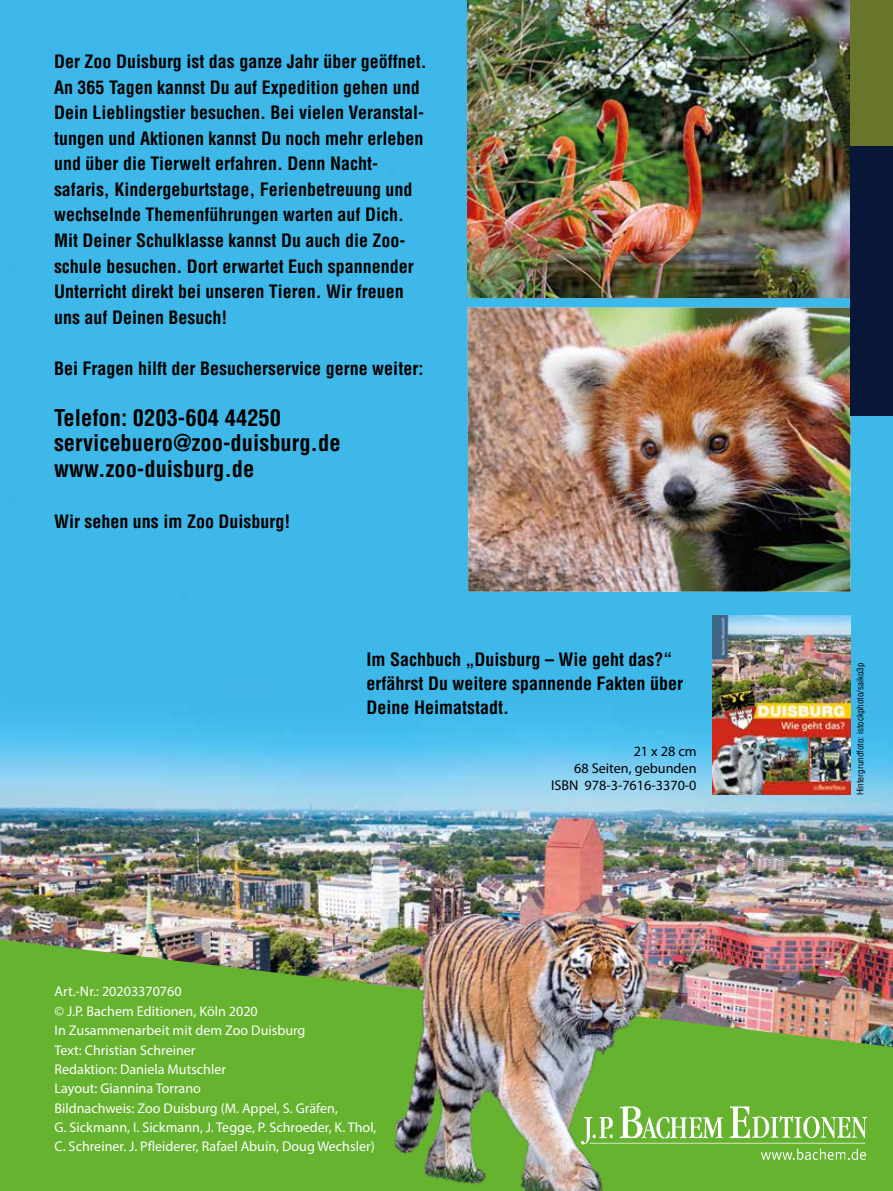
<style>
.page{position:relative;width:893px;height:1191px;background:#fff}
.page>*{position:absolute;margin:0;border:0;box-sizing:border-box;transform-origin:0 0}
.t1{font:700 condensed 22.5px/25.5px "Helvetica";color:#000}
.t2{font:700 condensed 18px/25.5px "Helvetica";color:#000}
.t3{font:14.25px/17.4px "Myriad Pro";color:#000;text-align:right}
.t4{font:14.1px/19.4px "Myriad Pro";color:#fff}
.t5{font:condensed 9px "Helvetica";color:#000}
</style>
<div class="page">
<div style="left:0;top:0;width:893px;height:1058px;background:#3db6e9"></div>
<img style="left:0;top:73px;width:893px;height:866px">
<img style="left:713px;top:615px;width:137px;height:179px">
<img style="left:0;top:939px;width:893px;height:252px">
<img style="left:468px;top:0;width:382px;height:298px">
<img style="left:468px;top:308px;width:382px;height:283px">
<img style="left:343px;top:834px;width:339px;height:357px">
<img style="left:581px;top:1097px;width:312px;height:94px">
<div style="left:850px;top:0;width:43px;height:415px;background:#081638"></div>
<div style="left:850px;top:0;width:43px;height:146px;background:#68762b"></div>
<p class="t2" style="left:54px;top:49px;width:374px">Der Zoo Duisburg ist das ganze Jahr über geöffnet.<br>An 365 Tagen kannst Du auf Expedition gehen und Dein Lieblingstier besuchen. Bei vielen Veranstal&shy;tungen und Aktionen kannst Du noch mehr erleben und über die Tierwelt erfahren. Denn Nacht&shy;safaris, Kindergeburtstage, Ferienbetreuung und wechselnde Themenführungen warten auf Dich.<br>Mit Deiner Schulklasse kannst Du auch die Zoo&shy;schule besuchen. Dort erwartet Euch spannender Unterricht direkt bei unseren Tieren. Wir freuen uns auf Deinen Besuch!</p>
<p class="t2" style="left:54px;top:355px;width:371px">Bei Fragen hilft der Besucherservice gerne weiter:</p>
<p class="t1" style="left:54px;top:404px;width:288px">Telefon: 0203-604 44250 servicebuero@zoo-duisburg.de www.zoo-duisburg.de</p>
<p class="t2" style="left:54px;top:508px;width:238px">Wir sehen uns im Zoo Duisburg!</p>
<p class="t2" style="left:367px;top:647px;width:318px;line-height:24px">Im Sachbuch „Duisburg – Wie geht das?“ erfährst Du weitere spannende Fakten über<br>Deine Heimatstadt.</p>
<p class="t4" style="left:55px;top:981px;width:323px">Art.-Nr.: 20203370760<br>© J.P. Bachem Editionen, Köln 2020<br>In Zusammenarbeit mit dem Zoo Duisburg<br>Text: Christian Schreiner<br>Redaktion: Daniela Mutschler<br>Layout: Giannina Torrano<br>Bildnachweis: Zoo Duisburg (M. Appel, S. Gräfen,<br>G. Sickmann, I. Sickmann, J. Tegge, P. Schroeder, K. Thol, C. Schreiner. J. Pfleiderer, Rafael Abuín, Doug Wechsler)</p>
<p class="t3" style="left:551px;top:742px;width:147px">21 x 28 cm<br>68 Seiten, gebunden<br>ISBN 978-3-7616-3370-0</p>
<p class="t5" style="left:855px;top:795px;width:134px;rotate:-90deg">Hintergrundfoto: istockphoto/saiko3p</p>
</div>
